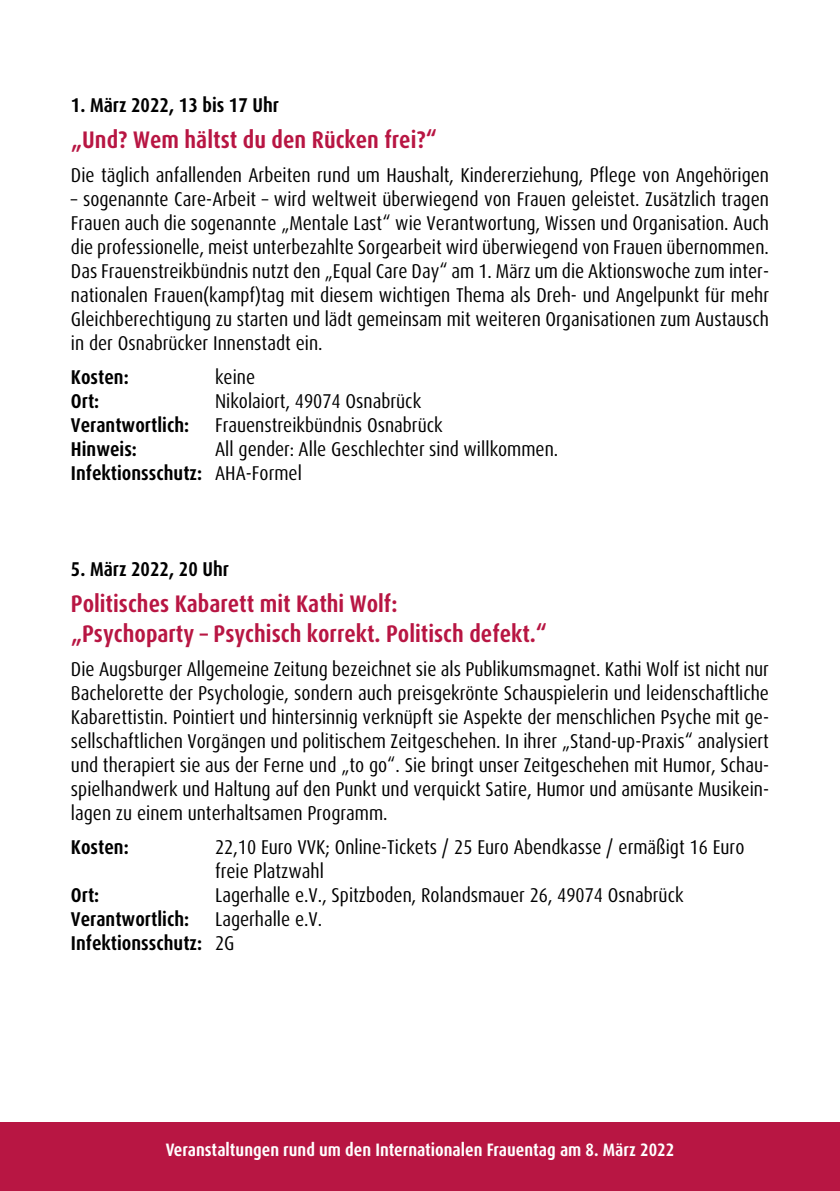
<style>
.page{position:relative;width:840px;height:1191px;background:#fff}
.page>*{position:absolute;margin:0;border:0;box-sizing:border-box;transform-origin:0 0}
.t1{font:700 condensed 24px/30px "Dax OT";color:#b81643}
.t2{font:condensed 20px/24px "Dax OT";color:#000;text-align:justify}
.t3{font:700 condensed 20px/24px "Dax OT";color:#000}
.t4{font:700 condensed 18px "Dax OT";color:#fff}
.s1{font-weight:700}
.s2{font-weight:400}
</style>
<div class="page">
<div style="left:0;top:1123px;width:839px;height:68px;background:#b81643"></div>
<p class="t3" style="left:71px;top:93px;width:209px">1. März 2022, 13 bis 17 Uhr</p>
<p class="t1" style="left:71px;top:125px;width:367px">„Und? Wem hältst du den Rücken frei?“</p>
<p class="t2" style="left:71px;top:163px;width:699px">Die täglich anfallenden Arbeiten rund um Haushalt, Kindererziehung, Pflege von Angehörigen</p>
<p class="t2" style="left:71px;top:187px;width:699px">– sogenannte Care-Arbeit – wird weltweit überwiegend von Frauen geleistet. Zusätzlich tragen Frauen auch die sogenannte „Mentale Last“ wie Verantwortung, Wissen und Organisation. Auch die professionelle, meist unterbezahlte Sorgearbeit wird überwiegend von Frauen übernommen.<br>Das Frauenstreikbündnis nutzt den „Equal Care Day“ am 1. März um die Aktionswoche zum inter&shy;nationalen Frauen(kampf)tag mit diesem wichtigen Thema als Dreh- und Angelpunkt für mehr Gleichberechtigung zu starten und lädt gemeinsam mit weiteren Organisationen zum Austausch in der Osnabrücker Innenstadt ein.</p>
<p class="t3" style="left:71px;top:365px;width:59px">Kosten:</p>
<p class="t2" style="left:215px;top:365px;width:42px">keine</p>
<p class="t3" style="left:71px;top:389px;width:30px">Ort:</p>
<p class="t2" style="left:215px;top:389px;width:207px">Nikolaiort, 49074 Osnabrück</p>
<p class="t3" style="left:71px;top:413px;width:120px">Verantwortlich:</p>
<p class="t2" style="left:215px;top:413px;width:229px">Frauenstreikbündnis Osnabrück</p>
<p class="t3" style="left:71px;top:437px;width:68px">Hinweis:</p>
<p class="t2" style="left:71px;top:437px;width:488px;text-indent:144px">All gender: Alle Geschlechter sind willkommen.<br><span class="s1">Infektionsschutz:</span> AHA-Formel</p>
<p class="t3" style="left:71px;top:557px;width:159px">5. März 2022, 20 Uhr</p>
<p class="t1" style="left:71px;top:589px;width:477px">Politisches Kabarett mit Kathi Wolf:<br>„Psychoparty – Psychisch korrekt. Politisch defekt.“</p>
<p class="t2" style="left:71px;top:657px;width:699px">Die Augsburger Allgemeine Zeitung bezeichnet sie als Publikumsmagnet. Kathi Wolf ist nicht nur Bachelorette der Psychologie, sondern auch preisgekrönte Schauspielerin und leidenschaftliche Kabarettistin. Pointiert und hintersinnig verknüpft sie Aspekte der menschlichen Psyche mit ge&shy;sellschaftlichen Vorgängen und politischem Zeitgeschehen. In ihrer „Stand-up-Praxis“ analysiert und therapiert sie aus der Ferne und „to go“. Sie bringt unser Zeitgeschehen mit Humor, Schau&shy;spielhandwerk und Haltung auf den Punkt und verquickt Satire, Humor und amüsante Musikein&shy;lagen zu einem unterhaltsamen Programm.</p>
<p class="t3" style="left:71px;top:835px;width:59px">Kosten:</p>
<p class="t2" style="left:215px;top:835px;width:530px">22,10 Euro VVK; Online-Tickets / 25 Euro Abendkasse / ermäßigt 16 Euro freie Platzwahl</p>
<p class="t3" style="left:71px;top:883px;width:30px">Ort:</p>
<p class="t2" style="left:215px;top:883px;width:469px">Lagerhalle e.V., Spitzboden, Rolandsmauer 26, 49074 Osnabrück</p>
<p class="t3" style="left:71px;top:907px;width:120px">Verantwortlich:</p>
<p class="t3" style="left:71px;top:907px;width:253px;text-indent:144px"><span class="s2">Lagerhalle e.V.<br></span>Infektionsschutz: <span class="s2">2G</span></p>
<p class="t4" style="left:166px;top:1137px;width:509px">Veranstaltungen rund um den Internationalen Frauentag am 8. März 2022</p>
</div>
